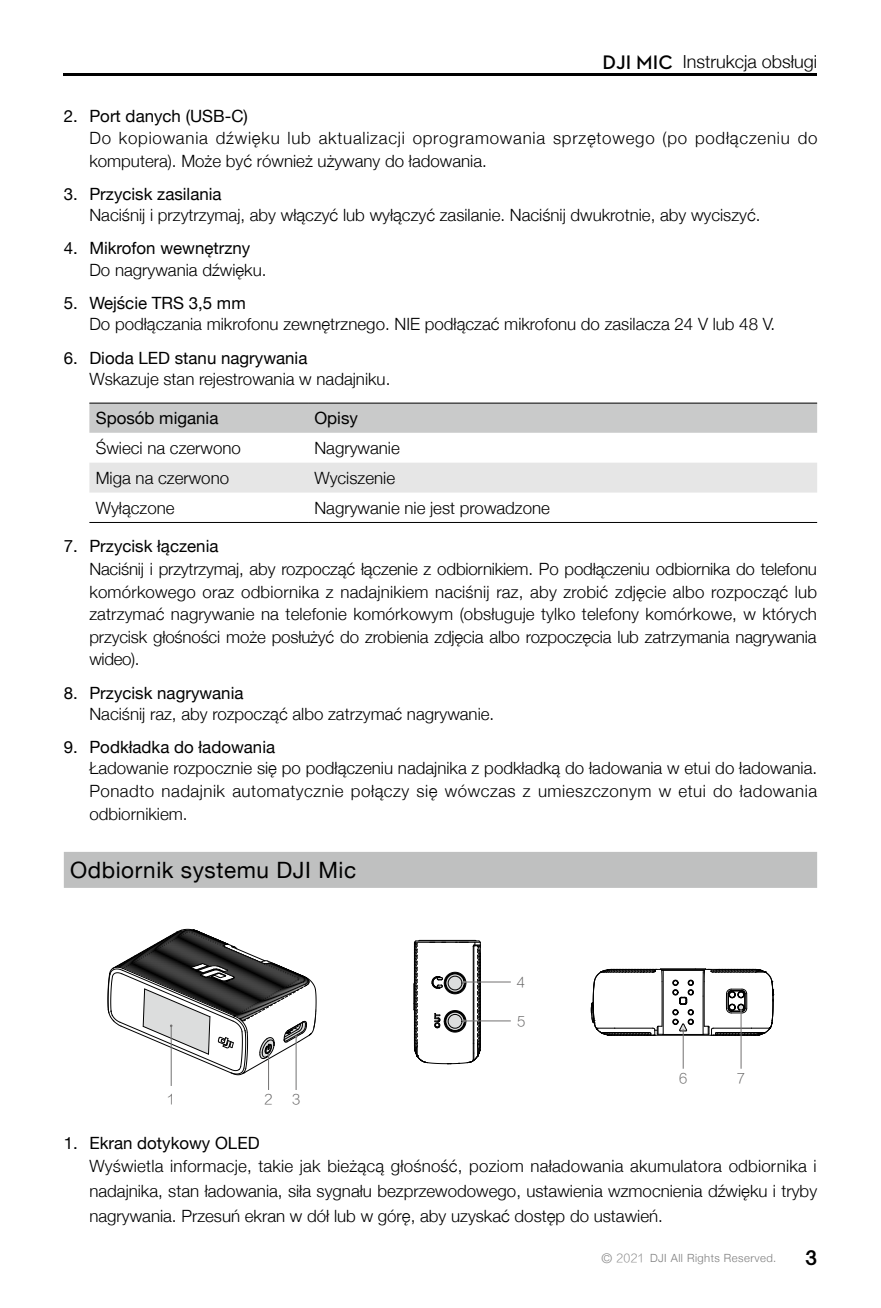
<style>
.page{position:relative;width:881px;height:1308px;background:#fff}
.page>*{position:absolute;margin:0;border:0;box-sizing:border-box;transform-origin:0 0}
.t1{font:22.5px "Helvetica Neue";letter-spacing:.025em;color:#000}
.t2{font:300 18px "Helvetica Neue";color:#000}
.t3{font:700 18px "Gujarati Sangam MN";color:#000}
.t4{font:300 16.88px/22.5px "Helvetica Neue";color:#000;text-align:justify}
.t5{font:16.88px "Helvetica Neue";color:#000}
.t6{font:300 16.88px/22.5px "Helvetica Neue";letter-spacing:.045em;color:#000}
.t7{font:13.5px "FZLTXHJW GB1 0";color:#656464}
.t8{font:300 11.25px "Helvetica Neue";letter-spacing:.04em;color:#7d7d7d}
.s1{font-family:"Dji";font-weight:600;font-size:20.03px}
.s2{font-size:13.5px;color:#898989}
.s3{font-family:"FZLTXHJW GB1 0";font-weight:400;color:#898989}
</style>
<div class="page">
<hr style="left:64px;top:74px;width:752px;height:2px;background:#000">
<div style="left:64px;top:852px;width:752px;height:36px;background:#bfc0c0"></div>
<div style="left:89px;top:404px;width:727px;height:29px;background:#c9caca"></div>
<div style="left:89px;top:463px;width:727px;height:29px;background:#e6e6e6"></div>
<hr style="left:89px;top:403px;width:219px;height:1px;background:#000">
<hr style="left:308px;top:403px;width:508px;height:1px;background:#000">
<hr style="left:89px;top:522px;width:219px;height:1px;background:#000">
<hr style="left:308px;top:522px;width:508px;height:1px;background:#000">
<hr style="left:611px;top:1034px;width:143px;height:1px;background:#000">
<hr style="left:659px;top:969px;width:50px;height:1px;background:#000">
<hr style="left:660px;top:968px;width:35px;height:1px;background:#000">
<hr style="left:663px;top:970px;width:40px;height:1px;background:#000">
<svg style="left:590px;top:968px;width:73px;height:68px"></svg>
<hr style="left:268px;top:1055px;width:1px;height:35px;background:#727171">
<hr style="left:682px;top:1030px;width:1px;height:38px;background:#727171">
<hr style="left:171px;top:1025px;width:1px;height:61px;background:#727171">
<hr style="left:295px;top:1036px;width:1px;height:54px;background:#727171">
<svg style="left:107px;top:928px;width:209px;height:147px"></svg>
<hr style="left:740px;top:1010px;width:1px;height:58px;background:#727171">
<svg style="left:672px;top:968px;width:101px;height:68px"></svg>
<hr style="left:464px;top:981px;width:46px;height:1px;background:#727171">
<hr style="left:464px;top:1020px;width:46px;height:1px;background:#727171">
<svg style="left:413px;top:940px;width:68px;height:124px"></svg>
<p class="t2" style="left:602px;top:47px;width:216px"><span class="s1">DJI MIC</span> Instrukcja obsługi</p>
<p class="t5" style="left:64px;top:103px;width:185px">2. Port danych (USB-C)</p>
<p class="t6" style="left:89px;top:126px;width:729px">Do kopiowania dźwięku lub aktualizacji oprogramowania sprzętowego (po podłączeniu do komputera). Może być również używany do ładowania.</p>
<p class="t5" style="left:64px;top:182px;width:159px">3. Przycisk zasilania</p>
<p class="t4" style="left:89px;top:203px;width:672px">Naciśnij i przytrzymaj, aby włączyć lub wyłączyć zasilanie. Naciśnij dwukrotnie, aby wyciszyć.</p>
<p class="t5" style="left:64px;top:236px;width:188px">4. Mikrofon wewnętrzny</p>
<p class="t4" style="left:89px;top:257px;width:178px">Do nagrywania dźwięku.</p>
<p class="t5" style="left:64px;top:291px;width:183px">5. Wejście TRS 3,5 mm</p>
<p class="t4" style="left:89px;top:312px;width:687px">Do podłączania mikrofonu zewnętrznego. NIE podłączać mikrofonu do zasilacza 24 V lub 48 V.</p>
<p class="t5" style="left:64px;top:345px;width:245px">6. Dioda LED stanu nagrywania</p>
<p class="t4" style="left:89px;top:366px;width:302px">Wskazuje stan rejestrowania w nadajniku.</p>
<p class="t5" style="left:96px;top:406px;width:124px">Sposób migania</p>
<p class="t5" style="left:314px;top:406px;width:45px">Opisy</p>
<p class="t4" style="left:96px;top:435px;width:147px">Świeci na czerwono</p>
<p class="t4" style="left:314px;top:435px;width:87px">Nagrywanie</p>
<p class="t4" style="left:96px;top:465px;width:135px">Miga na czerwono</p>
<p class="t4" style="left:314px;top:465px;width:82px">Wyciszenie</p>
<p class="t4" style="left:96px;top:495px;width:80px">Wyłączone</p>
<p class="t4" style="left:314px;top:495px;width:237px">Nagrywanie nie jest prowadzone</p>
<p class="t5" style="left:64px;top:533px;width:156px">7. Przycisk łączenia</p>
<p class="t4" style="left:89px;top:557px;width:729px">Naciśnij i przytrzymaj, aby rozpocząć łączenie z odbiornikiem. Po podłączeniu odbiornika do telefonu komórkowego oraz odbiornika z nadajnikiem naciśnij raz, aby zrobić zdjęcie albo rozpocząć lub zatrzymać nagrywanie na telefonie komórkowym (obsługuje tylko telefony komórkowe, w których przycisk głośności może posłużyć do zrobienia zdjęcia albo rozpoczęcia lub zatrzymania nagrywania wideo).</p>
<p class="t5" style="left:64px;top:680px;width:181px">8. Przycisk nagrywania</p>
<p class="t4" style="left:89px;top:701px;width:406px">Naciśnij raz, aby rozpocząć albo zatrzymać nagrywanie.</p>
<p class="t5" style="left:64px;top:735px;width:213px">9. Podkładka do ładowania</p>
<p class="t4" style="left:89px;top:756px;width:729px">Ładowanie rozpocznie się po podłączeniu nadajnika z podkładką do ładowania w etui do ładowania.<br>Ponadto nadajnik automatycznie połączy się wówczas z umieszczonym w etui do ładowania odbiornikiem.</p>
<h1 class="t1" style="left:70px;top:853px;width:287px">Odbiornik systemu DJI Mic</h1>
<p class="t7" style="left:264px;top:1092px;width:10px">2</p>
<p class="t7" style="left:168px;top:1092px;width:8px">1</p>
<p class="t7" style="left:292px;top:1092px;width:10px">3</p>
<p class="t7" style="left:517px;top:975px;width:10px">4</p>
<p class="t7" style="left:517px;top:1014px;width:10px">5</p>
<p class="t7" style="left:678px;top:1071px;width:10px">6</p>
<p class="t7" style="left:736px;top:1071px;width:10px">7</p>
<p class="t5" style="left:64px;top:1130px;width:197px">1. Ekran dotykowy OLED</p>
<p class="t4" style="left:89px;top:1152px;width:729px;line-height:24.8px">Wyświetla informacje, takie jak bieżącą głośność, poziom naładowania akumulatora odbiornika i nadajnika, stan ładowania, siła sygnału bezprzewodowego, ustawienia wzmocnienia dźwięku i tryby nagrywania. Przesuń ekran w dół lub w górę, aby uzyskać dostęp do ustawień.</p>
<p class="t8" style="left:601px;top:1248px;width:176px"><span class="s2">©</span> <span class="s3">2021</span> DJI All Rights Reserved.</p>
<p class="t3" style="left:804px;top:1248px;width:14px">3</p>
</div>
